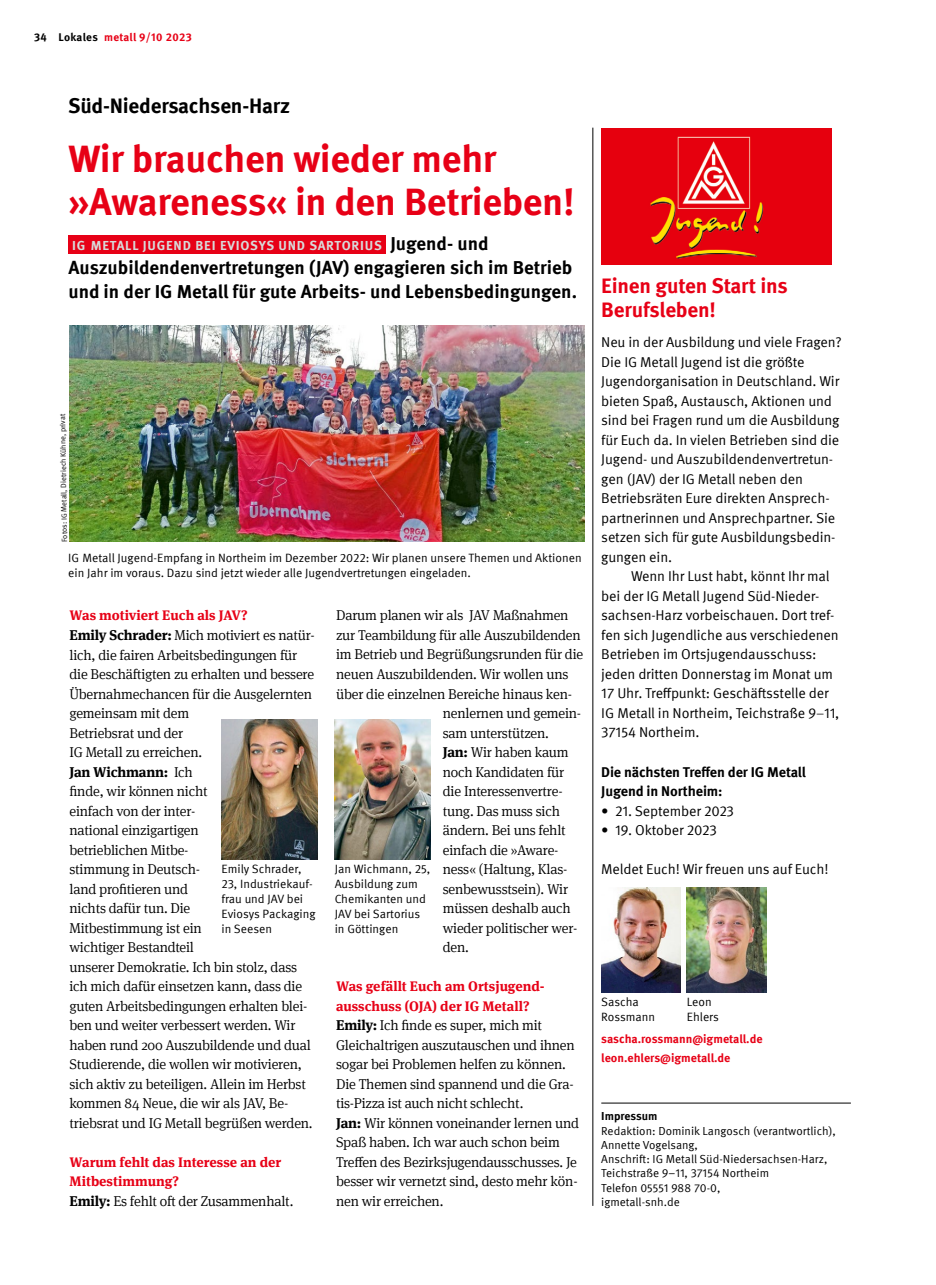
<style>
.page{position:relative;width:936px;height:1285px;background:#fff}
.page>*{position:absolute;margin:0;border:0;box-sizing:border-box;transform-origin:0 0}
.t1{font:700 38.25px/42.8px "Meta IGM";letter-spacing:-.01em;color:#e70016}
.t2{font:700 21px/24px "Meta IGM";letter-spacing:-.01em;color:#e70016}
.t3{font:700 21px "Meta IGM";letter-spacing:-.01em;color:#000}
.t4{font:700 18.75px/24px "Meta IGM";color:#000}
.t5{font:300 14.25px/19.5px "Meta Serif IGM";letter-spacing:-.015em;color:#000}
.t6{font:14.25px/19.5px "Meta IGM";letter-spacing:-.01em;color:#000}
.t7{font:700 14.25px/19.5px "Meta IGM";letter-spacing:-.01em;color:#000}
.t8{font:700 13.8px/19.5px "Meta Serif IGM";color:#e70016}
.t9{font:700 13.2px "Meta IGM";letter-spacing:.06em;color:#d8dada}
.t10{font:12px/15px "Meta IGM";color:#000}
.t11{font:700 12px/18.8px "Meta IGM";color:#e70016}
.t12{font:11.7px/14.2px "Meta IGM";color:#000}
.t13{font:700 11.7px "Meta IGM";color:#000}
.t14{font:700 11.25px "Meta IGM";letter-spacing:.025em;color:#e70016}
.t15{font:7.5px "Meta IGM";color:#000}
.s1{color:#000}
.s2{font-size:18.75px;color:#000}
.s3{font-weight:700}
.s4{font-family:"Meta Serif IGM";font-weight:300}
</style>
<div class="page">
<hr style="left:601px;top:1102px;width:249px;height:1px;background:#000">
<div style="left:68px;top:235px;width:318px;height:19px;background:#e70016"></div>
<img style="left:70px;top:326px;width:514px;height:215px">
<img style="left:221px;top:719px;width:96px;height:140px">
<img style="left:334px;top:719px;width:97px;height:140px">
<img style="left:601px;top:887px;width:79px;height:105px">
<img style="left:686px;top:887px;width:80px;height:105px">
<img style="left:601px;top:128px;width:230px;height:136px">
<hr style="left:592px;top:128px;width:1px;height:1077px;background:#000">
<p class="t14" style="left:34px;top:28px;width:159px"><span class="s1">34 Lokales</span> metall 9/10 2023</p>
<h2 class="t3" style="left:68px;top:89px;width:224px">Süd-Niedersachsen-Harz</h2>
<h1 class="t1" style="left:68px;top:135px;width:508px">Wir brauchen wieder mehr »Awareness« in den Betrieben!</h1>
<p class="t9" style="left:72px;top:235px;width:418px">IG METALL JUGEND BEI EVIOSYS UND SARTORIUS <span class="s2">Jugend- und</span></p>
<h3 class="t4" style="left:68px;top:254px;width:510px">Auszubildendenver tretungen (JAV) engagieren sich im Betrieb und in der IG Metall für gute Arbeits- und Lebensbedingungen.</h3>
<p class="t15" style="left:59px;top:542px;width:129px;rotate:-91deg">Fotos: IG Metall, Dietriech Kühne, privat</p>
<p class="t10" style="left:68px;top:549px;width:515px">IG Metall Jugend-Empfang in Northeim im Dezember 2022: Wir planen unsere Themen und Aktionen ein Jahr im voraus. Dazu sind jetzt wieder alle Jugendvertretungen eingeladen.</p>
<p class="t5" style="left:336px;top:605px;width:234px">Darum planen wir als JAV Maßnahmen</p>
<p class="t5" style="left:336px;top:624px;width:246px">zur Teambildung für alle Auszubildenden</p>
<p class="t5" style="left:336px;top:644px;width:249px">im Betrieb und Begrüßungsrunden für die</p>
<p class="t5" style="left:336px;top:663px;width:234px">neuen Auszubildenden. Wir wollen uns</p>
<p class="t5" style="left:336px;top:683px;width:237px">über die einzelnen Bereiche hinaus ken-</p>
<p class="t5" style="left:443px;top:702px;width:140px">nenlernen und gemein-</p>
<p class="t5" style="left:443px;top:722px;width:108px">sam unterstützen.</p>
<p class="t5" style="left:443px;top:741px;width:127px"><span class="s3">Jan:</span> Wir haben kaum</p>
<p class="t5" style="left:443px;top:761px;width:123px">noch Kandidaten für</p>
<p class="t5" style="left:443px;top:780px;width:121px">die Interessenvertre-</p>
<p class="t5" style="left:443px;top:800px;width:119px">tung. Das muss sich</p>
<p class="t5" style="left:443px;top:819px;width:124px">ändern. Bei uns fehlt</p>
<p class="t5" style="left:443px;top:839px;width:117px">einfach die »Aware-</p>
<p class="t5" style="left:443px;top:858px;width:126px">ness« (Haltung, Klas-</p>
<p class="t5" style="left:443px;top:878px;width:127px">senbewusstsein). Wir</p>
<p class="t5" style="left:443px;top:897px;width:129px">müssen deshalb auch</p>
<p class="t5" style="left:443px;top:917px;width:136px">wieder politischer wer-</p>
<p class="t5" style="left:443px;top:936px;width:28px">den.</p>
<p class="t8" style="left:336px;top:975px;width:210px">Was gefällt Euch am Ortsjugend - ausschuss (OJA) der IG Metall?</p>
<p class="t5" style="left:336px;top:1014px;width:244px"><span class="s3">Emily:</span> Ich finde es super, mich mit Gleichaltrigen auszutauschen und ihnen sogar bei Problemen helfen zu können.<br>Die Themen sind spannend und die Gra&shy;tis-Pizza ist auch nicht schlecht.<br><span class="s3">Jan:</span> Wir können voneinander lernen und Spaß haben. Ich war auch schon beim Treffen des Bezirksjugendausschusses. Je besser wir vernetzt sind, desto mehr kön&shy;nen wir erreichen.</p>
<p class="t8" style="left:69px;top:604px;width:180px">Was motiviert Euch als JAV?</p>
<p class="t5" style="left:69px;top:624px;width:247px"><span class="s3">Emily Schrader:</span> Mich motiviert es natür&shy;lich, die fairen Arbeitsbedingungen für die Beschäftigten zu erhalten und bessere<br>Übernahmechancen für die Ausgelernten gemeinsam mit dem<br>Betriebsrat und der<br>IG Metall zu erreichen.<br><span class="s3">Jan Wichmann:</span> Ich<br>finde, wir können nicht<br>einfach von der inter-<br>national einzigartigen<br>betrieblichen Mitbe-<br>stimmung in Deutsch-<br>land profitieren und<br>nichts dafür tun. Die<br>Mitbestimmung ist ein<br>wichtiger Bestandteil<br>unserer Demokratie. Ich bin stolz, dass ich mich dafür einsetzen kann, dass die guten Arbeitsbedingungen erhalten blei&shy;ben und weiter verbessert werden. Wir haben rund 200 Auszubildende und dual<br>Studierende, die wollen wir motivieren, sich aktiv zu beteiligen. Allein im Herbst kommen 84 Neue, die wir als JAV, Be&shy;triebsrat und IG Metall begrüßen werden.</p>
<p class="t8" style="left:69px;top:1150px;width:213px">Warum fehlt das Interesse an der<br>Mitbestimmung?</p>
<p class="t5" style="left:69px;top:1190px;width:225px"><span class="s3">Emily:</span> Es fehlt oft der Zusammenhalt.</p>
<p class="t10" style="left:221px;top:860px;width:95px">Emily Schrader,<br>23, Industriekauf&shy;frau und JAV bei<br>Eviosys Packaging in Seesen</p>
<p class="t10" style="left:334px;top:860px;width:97px">Jan Wichmann, 25,<br>Ausbildung zum<br>Chemikanten und<br>JAV bei Sartorius in Göttingen</p>
<h2 class="t2" style="left:601px;top:272px;width:188px">Einen guten Start ins<br>Berufsleben!</h2>
<p class="t6" style="left:601px;top:331px;width:242px">Neu in der Ausbildung und viele Fragen?<br>Die IG Metall Jugend ist die größte Jugendorganisation in Deutschland. Wir bieten Spaß, Austausch, Aktionen und sind bei Fragen rund um die Ausbildung für Euch da. In vielen Betrieben sind die Jugend- und Auszubildendenvertretun&shy;gen (JAV) der IG Metall neben den Betriebsräten Eure direkten Ansprech&shy;partnerinnen und Ansprechpartner. Sie setzen sich für gute Ausbildungsbedin&shy;gungen ein.</p>
<p class="t6" style="left:601px;top:565px;width:239px;text-indent:30px">Wenn Ihr Lust habt, könnt Ihr mal bei der IG Metall Jugend Süd-Nieder&shy;sachsen-Harz vorbeischauen. Dort tref&shy;fen sich Jugendliche aus verschiedenen Betrieben im Ortsjugendausschuss: jeden dritten Donnerstag im Monat um 17 Uhr. Treffpunkt: Geschäftsstelle der IG Metall in Northeim, Teichstraße 9<span class="s4">–</span>11, 37154 Northeim.</p>
<p class="t7" style="left:601px;top:760px;width:206px">Die nächsten Treffen der IG Metall<br>Jugend in Northeim:</p>
<p class="t6" style="left:601px;top:799px;width:134px">• 21. September 2023</p>
<p class="t6" style="left:601px;top:819px;width:117px">• 19. Oktober 2023</p>
<p class="t6" style="left:601px;top:858px;width:229px">Meldet Euch! Wir freuen uns auf Euch!</p>
<p class="t10" style="left:601px;top:993px;width:55px">Sascha<br>Rossmann</p>
<p class="t10" style="left:686px;top:993px;width:34px">Leon<br>Ehlers</p>
<p class="t11" style="left:601px;top:1028px;width:163px">sascha.rossmann@igmetall.de leon.ehlers@igmetall.de</p>
<p class="t13" style="left:601px;top:1106px;width:58px">Impressum</p>
<p class="t12" style="left:601px;top:1122px;width:236px">Redaktion: Dominik Langosch (verantwortlich),<br>Annette Vogelsang,<br>Anschrift: IG Metall Süd-Niedersachsen-Harz,<br>Teichstraße 9–11, 37154 Northeim<br>Telefon 05551 988 70-0,<br>igmetall-snh.de</p>
</div>
